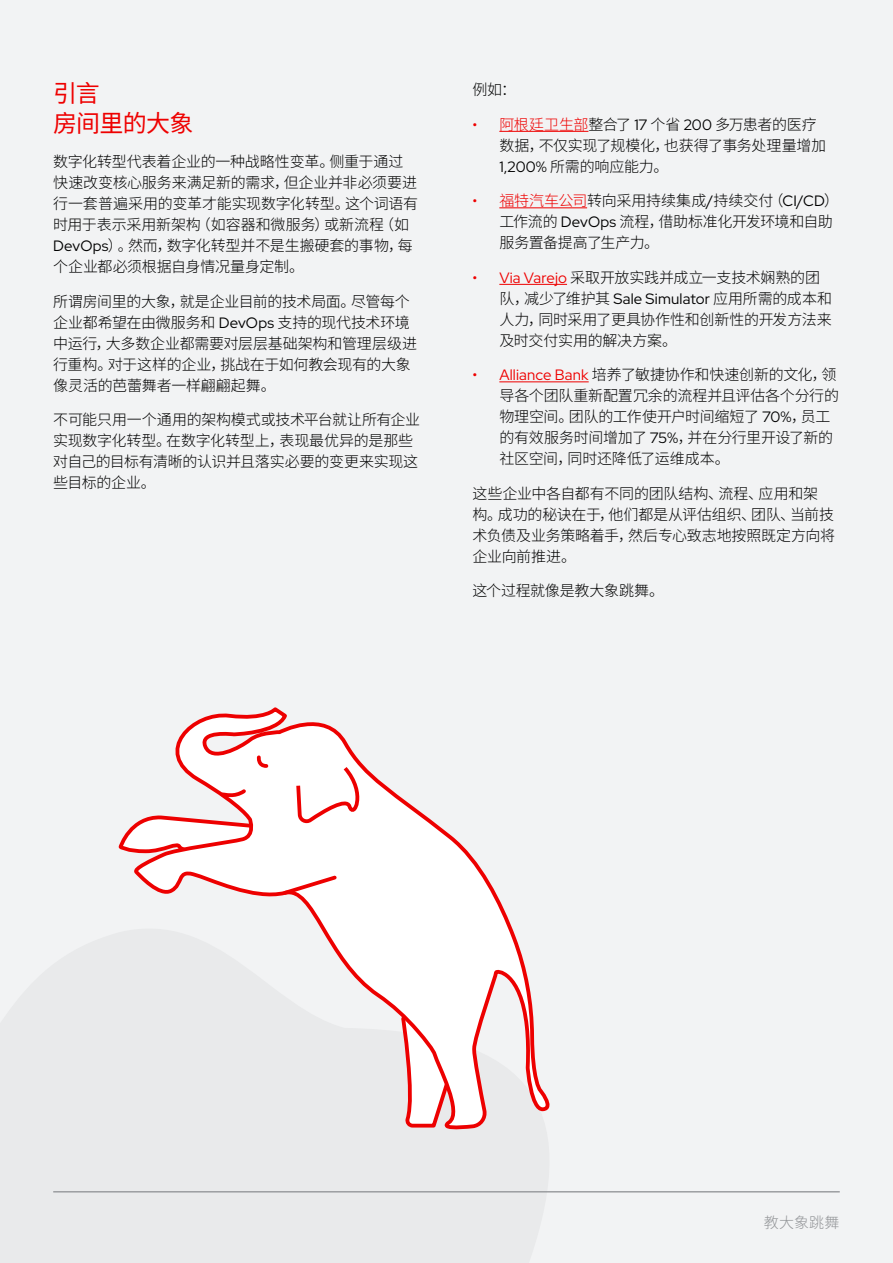
<style>
.page{position:relative;width:893px;height:1263px;background:#f2f3f4}
.page>*{position:absolute;margin:0;border:0;box-sizing:border-box;transform-origin:0 0}
.subhead3{font:24px/30px "Noto Sans CJ Ksc";letter-spacing:-.03em;color:#e00}
.text{font:300 15px/21px "Noto Sans CJ Ksc";letter-spacing:-.015em;color:#000}
.Body{font:300 15px "Noto Sans CJ Ksc";letter-spacing:.01em;color:#939598}
.s1{font-family:"Red Hat Display";font-weight:400}
.s2{font-family:"Red Hat Display";font-weight:400;color:#e00}
.s3{color:#e00}
</style>
<div class="page">
<hr style="left:499px;top:131px;width:89px;height:1px;background:#e00">
<hr style="left:499px;top:207px;width:88px;height:1px;background:#e00">
<hr style="left:499px;top:284px;width:68px;height:1px;background:#e00">
<hr style="left:499px;top:381px;width:90px;height:1px;background:#e00">
<hr style="left:53px;top:1191px;width:787px;height:1px;background:#939598">
<svg style="left:118px;top:825px;width:15px;height:28px"></svg>
<svg style="left:133px;top:707px;width:426px;height:486px"></svg>
<svg style="left:294px;top:763px;width:73px;height:61px"></svg>
<svg style="left:255px;top:753px;width:15px;height:17px"></svg>
<svg style="left:218px;top:786px;width:31px;height:12px"></svg>
<svg style="left:280px;top:873px;width:59px;height:24px"></svg>
<p class="subhead3" style="left:53px;top:78px;width:142px">引言<br>房间里的大象</p>
<p class="text" style="left:53px;top:152px;width:367px">数字化转型代表着企业的一种战略性变革。侧重于通过快速改变核心服务来满足新的需求，但企业并非必须要进行一套普遍采用的变革才能实现数字化转型。这个词语有时用于表示采用新架构（如容器和微服务）或新流程（如<br><span class="s1">DevOps</span>）。然而，数字化转型并不是生搬硬套的事物，每个企业都必须根据自身情况量身定制。</p>
<p class="text" style="left:53px;top:291px;width:365px">所谓房间里的大象，就是企业目前的技术局面。尽管每个企业都希望在由微服务和 <span class="s1">DevOps</span> 支持的现代技术环境中运行，大多数企业都需要对层层基础架构和管理层级进行重构。对于这样的企业，挑战在于如何教会现有的大象像灵活的芭蕾舞者一样翩翩起舞。</p>
<p class="text" style="left:53px;top:410px;width:369px">不可能只用一个通用的架构模式或技术平台就让所有企业实现数字化转型。在数字化转型上，表现最优异的是那些对自己的目标有清晰的认识并且落实必要的变更来实现这些目标的企业。</p>
<p class="text" style="left:472px;top:80px;width:45px">例如：</p>
<p class="text" style="left:499px;top:114px;width:328px;text-indent:-27px"><span class="s2">•</span> <span class="s3">阿根廷卫生部</span>整合了 <span class="s1">17</span> 个省 <span class="s1">200</span> 多万患者的医疗数据，不仅实现了规模化，也获得了事务处理量增加<br><span class="s1">1,200%</span> 所需的响应能力。</p>
<p class="text" style="left:499px;top:191px;width:341px;text-indent:-27px"><span class="s2">•</span> <span class="s3">福特汽车公司</span>转向采用持续集成<span class="s1">/</span>持续交付（<span class="s1">CI/CD</span>）工作流的 <span class="s1">DevOps</span> 流程，借助标准化开发环境和自助服务置备提高了生产力。</p>
<p class="text" style="left:499px;top:267px;width:334px;text-indent:-27px"><span class="s2">• Via Varejo</span> 采取开放实践并成立一支技术娴熟的团队，减少了维护其 <span class="s1">Sale Simulator</span> 应用所需的成本和人力，同时采用了更具协作性和创新性的开发方法来及时交付实用的解决方案。</p>
<p class="text" style="left:499px;top:365px;width:341px;text-indent:-27px"><span class="s2">• Alliance Bank</span> 培养了敏捷协作和快速创新的文化，领导各个团队重新配置冗余的流程并且评估各个分行的物理空间。团队的工作使开户时间缩短了 <span class="s1">70%</span>，员工的有效服务时间增加了 <span class="s1">75%</span>，并在分行里开设了新的社区空间，同时还降低了运维成本。</p>
<p class="text" style="left:472px;top:483px;width:364px">这些企业中各自都有不同的团队结构、流程、应用和架构。成功的秘诀在于，他们都是从评估组织、团队、当前技术负债及业务策略着手，然后专心致志地按照既定方向将企业向前推进。</p>
<p class="text" style="left:472px;top:581px;width:193px">这个过程就像是教大象跳舞。</p>
<p class="Body" style="left:764px;top:1214px;width:77px">教大象跳舞</p>
</div>
